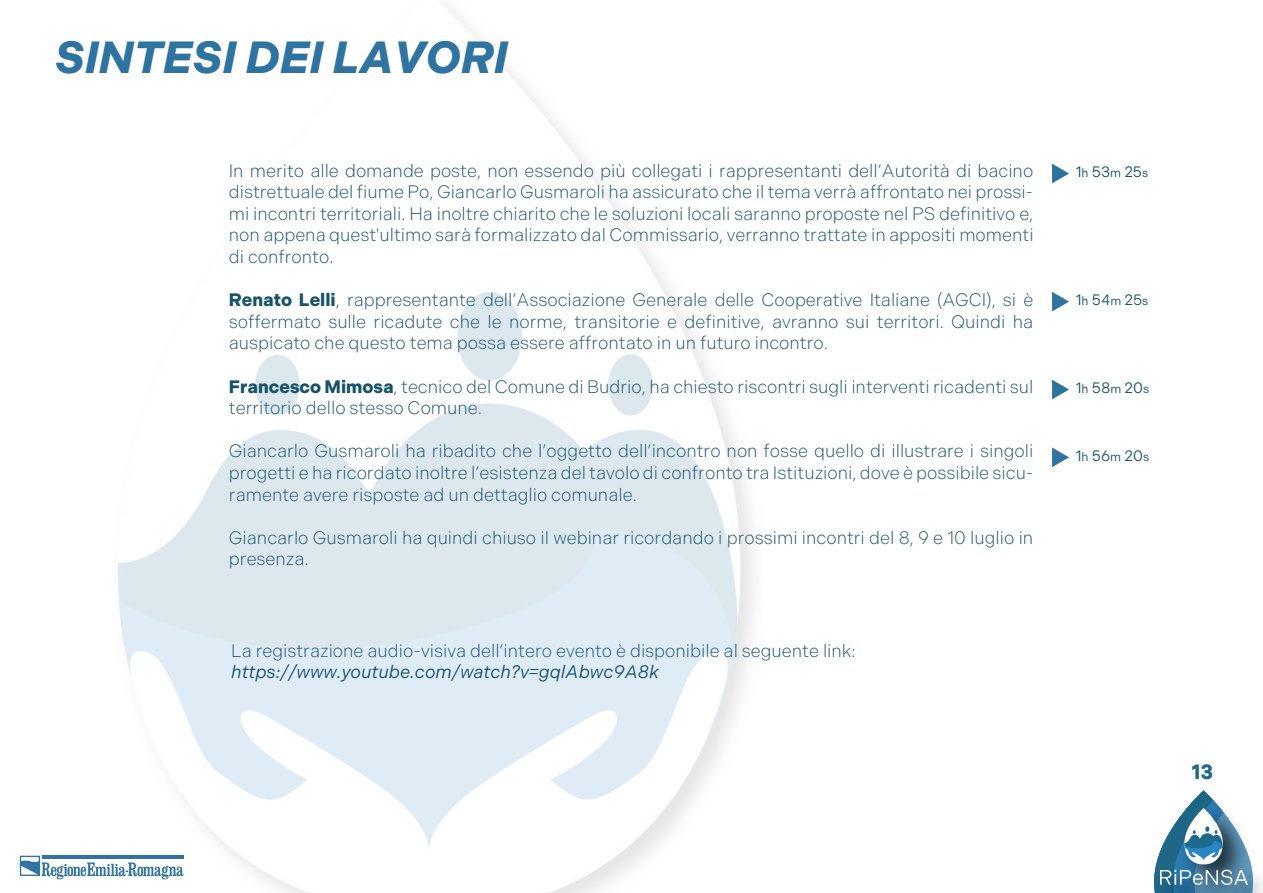
<style>
.page{position:relative;width:1263px;height:893px;background:#fff}
.page>*{position:absolute;margin:0;border:0;box-sizing:border-box;transform-origin:0 0}
.t1{font:italic 700 45px "Indivisible";color:#2f74a0}
.t2{font:700 20.7px "Indivisible";color:#206a88}
.t3{font:300 18px/21.6px "Indivisible";color:#16526a;text-align:justify}
.t4{font:italic 18px "Indivisible";color:#16526a}
.t5{font:15px "Indivisible";color:#16526a}
.s1{font-weight:700}
.s2{font-size:12px}
</style>
<div class="page">
<img style="left:19px;top:6px;width:735px;height:887px">
<svg style="left:20px;top:856px;width:163px;height:23px"></svg>
<img style="left:1197px;top:790px;width:13px;height:7px">
<img style="left:1154px;top:797px;width:109px;height:96px">
<img style="left:1161px;top:808px;width:87px;height:77px">
<svg style="left:1052px;top:164px;width:17px;height:19px"></svg>
<svg style="left:1052px;top:292px;width:17px;height:19px"></svg>
<svg style="left:1052px;top:380px;width:17px;height:19px"></svg>
<svg style="left:1052px;top:447px;width:17px;height:20px"></svg>
<h1 class="t1" style="left:55px;top:31px;width:455px">SINTESI DEI LAVORI</h1>
<p class="t3" style="left:229px;top:160px;width:806px">In merito alle domande poste, non essendo più collegati i rappresentanti dell’Autorità di bacino distrettuale del fiume Po, Giancarlo Gusmaroli ha assicurato che il tema verrà affrontato nei prossi&shy;mi incontri territoriali. Ha inoltre chiarito che le soluzioni locali saranno proposte nel PS definitivo e, non appena quest'ultimo sarà formalizzato dal Commissario, verranno trattate in appositi momenti di confronto.</p>
<p class="t3" style="left:229px;top:289px;width:806px"><span class="s1">Renato Lelli</span>, rappresentante dell’Associazione Generale delle Cooperative Italiane (AGCI), si è soffermato sulle ricadute che le norme, transitorie e definitive, avranno sui territori. Quindi ha auspicato che questo tema possa essere affrontato in un futuro incontro.</p>
<p class="t3" style="left:229px;top:376px;width:806px"><span class="s1">Francesco Mimosa</span>, tecnico del Comune di Budrio, ha chiesto riscontri sugli interventi ricadenti sul territorio dello stesso Comune.</p>
<p class="t3" style="left:229px;top:440px;width:806px">Giancarlo Gusmaroli ha ribadito che l’oggetto dell’incontro non fosse quello di illustrare i singoli progetti e ha ricordato inoltre l’esistenza del tavolo di confronto tra Istituzioni, dove è possibile sicu&shy;ramente avere risposte ad un dettaglio comunale.</p>
<p class="t3" style="left:229px;top:527px;width:806px">Giancarlo Gusmaroli ha quindi chiuso il webinar ricordando i prossimi incontri del 8, 9 e 10 luglio in presenza.</p>
<p class="t3" style="left:231px;top:640px;width:626px">La registrazione audio-visiva dell’intero evento è disponibile al seguente link:</p>
<p class="t4" style="left:231px;top:662px;width:429px">https://www.youtube.com/watch?v=gqlAbwc9A8k</p>
<p class="t5" style="left:1076px;top:164px;width:74px">1<span class="s2">h</span> 53<span class="s2">m</span> 25<span class="s2">s</span></p>
<p class="t5" style="left:1076px;top:292px;width:74px">1<span class="s2">h</span> 54<span class="s2">m</span> 25<span class="s2">s</span></p>
<p class="t5" style="left:1076px;top:380px;width:75px">1<span class="s2">h</span> 58<span class="s2">m</span> 20<span class="s2">s</span></p>
<p class="t5" style="left:1076px;top:447px;width:75px">1<span class="s2">h</span> 56<span class="s2">m</span> 20<span class="s2">s</span></p>
<p class="t2" style="left:1192px;top:760px;width:23px">13</p>
</div>
